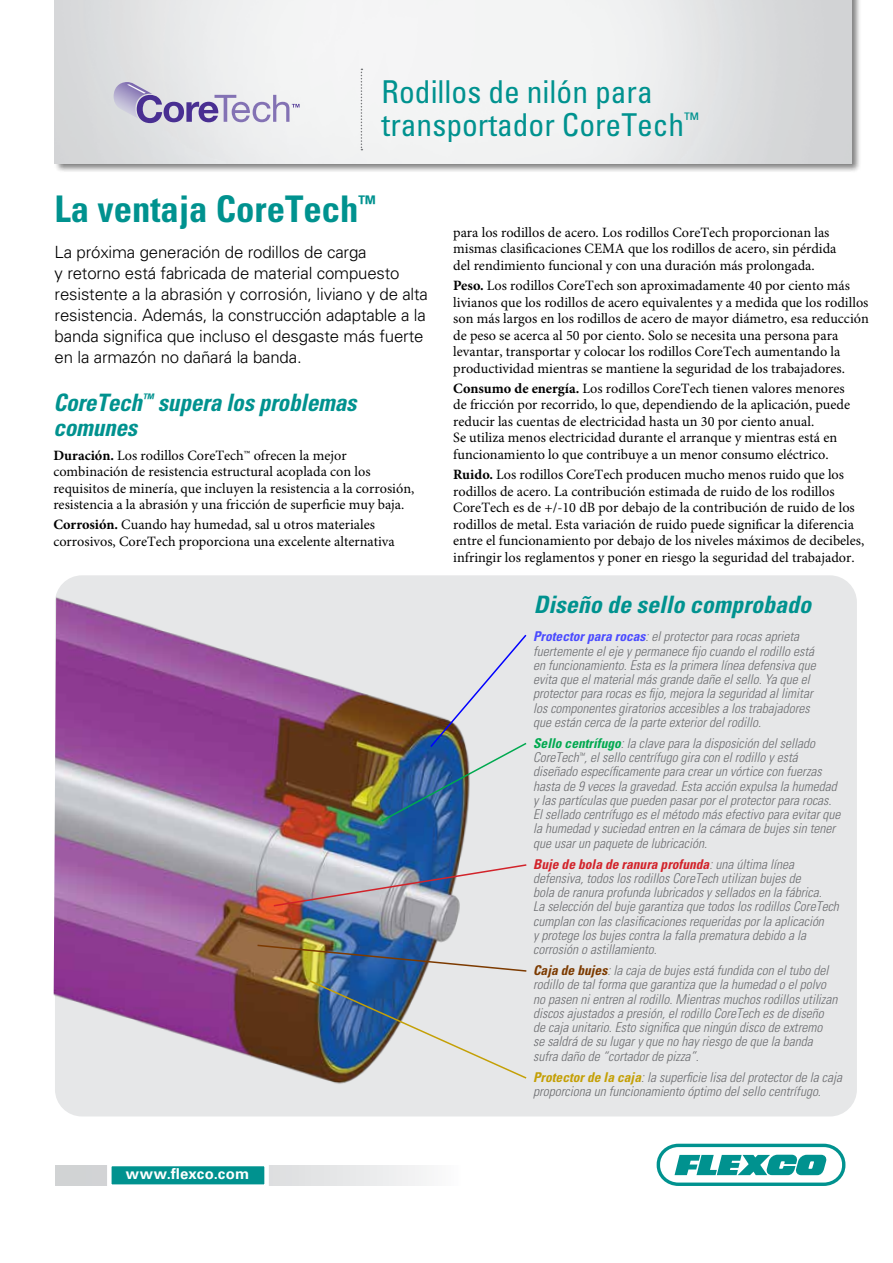
<style>
.page{position:relative;width:893px;height:1263px;background:#fff}
.page>*{position:absolute;margin:0;border:0;box-sizing:border-box;transform-origin:0 0}
.t1{font:700 condensed 36.75px "Univers LT Std";color:#00928f}
.t2{font:condensed 31.5px/33px "Univers LT Std";color:#00928f}
.t3{font:italic 700 condensed 24px/25.5px "Univers LT Std";letter-spacing:-.01em;color:#00928f}
.t4{font:300 16.8px/21px "Univers LT Std";letter-spacing:-.01em;color:#000}
.t5{font:700 15.6px "Univers LT Std";letter-spacing:.02em;color:#fff}
.t6{font:700 15px "Univers LT Std";letter-spacing:.02em;color:#fff}
.t7{font:14.25px/16.5px "Minion Pro";color:#000}
.t8{font:italic 300 condensed 13.5px/14.2px "Univers LT Std";color:#6d6e71}
.s1{font-weight:700}
.s2{font-weight:700;color:#4b4bff}
.s3{font-weight:700;color:#00a94f}
.s4{font-weight:700;color:#d2232a}
.s5{font-weight:700;color:#7c3a00}
.s6{font-weight:700;color:#c4a006}
</style>
<div class="page">
<div style="left:54px;top:0;width:808px;height:174px;background:#000;opacity:.5"></div>
<img style="left:55px;top:0;width:796px;height:164px">
<svg style="left:657px;top:1144px;width:188px;height:42px"></svg>
<svg style="left:55px;top:1165px;width:371px;height:20px"></svg>
<div style="left:107px;top:1162px;width:162px;height:27px;background:#00928f;border:4px solid #fff"></div>
<div style="left:55px;top:575px;width:802px;height:541px;background:#e6e7e8;border-radius:27px"></div>
<svg style="left:361px;top:69px;width:1px;height:81px"></svg>
<svg style="left:114px;top:82px;width:185px;height:41px"></svg>
<img style="left:53px;top:587px;width:465px;height:530px">
<img style="left:380px;top:633px;width:147px;height:190px">
<img style="left:272px;top:863px;width:255px;height:44px">
<img style="left:256px;top:944px;width:271px;height:29px">
<svg style="left:308px;top:979px;width:219px;height:101px"></svg>
<h2 class="t2" style="left:382px;top:74px;width:319px">Rodillos de nilón para transportador CoreTech<sup>™</sup></h2>
<h1 class="t1" style="left:55px;top:187px;width:323px">La ventaja CoreTech<sup>™</sup></h1>
<p class="t4" style="left:55px;top:242px;width:375px">La próxima generación de rodillos de carga<br>y retorno está fabricada de material compuesto resistente a la abrasión y corrosión, liviano y de alta resistencia. Además, la construcción adaptable a la banda significa que incluso el desgaste más fuerte en la armazón no dañará la banda.</p>
<h3 class="t3" style="left:53px;top:389px;width:305px">CoreTech<sup>™</sup> supera los problemas comunes</h3>
<p class="t7" style="left:53px;top:447px;width:363px"><span class="s1">Duración.</span> Los rodillos CoreTech™ ofrecen la mejor combinación de resistencia estructural acoplada con los requisitos de minería, que incluyen la resistencia a la corrosión, resistencia a la abrasión y una fricción de superficie muy baja.</p>
<p class="t7" style="left:53px;top:517px;width:343px"><span class="s1">Corrosión.</span> Cuando hay humedad, sal u otros materiales corrosivos, CoreTech proporciona una excelente alternativa</p>
<p class="t7" style="left:453px;top:225px;width:385px">para los rodillos de acero. Los rodillos CoreTech proporcionan las mismas clasificaciones CEMA que los rodillos de acero, sin pérdida del rendimiento funcional y con una duración más prolongada.</p>
<p class="t7" style="left:453px;top:278px;width:417px"><span class="s1">Peso.</span> Los rodillos CoreTech son aproximadamente 40 por ciento más livianos que los rodillos de acero equivalentes y a medida que los rodillos son más largos en los rodillos de acero de mayor diámetro, esa reducción de peso se acerca al 50 por ciento. Solo se necesita una persona para levantar, transportar y colocar los rodillos CoreTech aumentando la productividad mientras se mantiene la seguridad de los trabajadores.</p>
<p class="t7" style="left:453px;top:381px;width:398px"><span class="s1">Consumo de energía.</span> Los rodillos CoreTech tienen valores menores de fricción por recorrido, lo que, dependiendo de la aplicación, puede reducir las cuentas de electricidad hasta un 30 por ciento anual.<br>Se utiliza menos electricidad durante el arranque y mientras está en funcionamiento lo que contribuye a un menor consumo eléctrico.</p>
<p class="t7" style="left:453px;top:467px;width:413px"><span class="s1">Ruido.</span> Los rodillos CoreTech producen mucho menos ruido que los rodillos de acero. La contribución estimada de ruido de los rodillos CoreTech es de +/-10 dB por debajo de la contribución de ruido de los rodillos de metal. Esta variación de ruido puede significar la diferencia entre el funcionamiento por debajo de los niveles máximos de decibeles, infringir los reglamentos y poner en riesgo la seguridad del trabajador.</p>
<h3 class="t3" style="left:534px;top:591px;width:279px">Diseño de sello comprobado</h3>
<p class="t8" style="left:533px;top:629px;width:284px"><span class="s2">Protector para rocas</span>: el protector para rocas aprieta fuertemente el eje y permanece fijo cuando el rodillo está en funcionamiento. Esta es la primera línea defensiva que evita que el material más grande dañe el sello. Ya que el protector para rocas es fijo, mejora la seguridad al limitar los componentes giratorios accesibles a los trabajadores que están cerca de la parte exterior del rodillo.</p>
<p class="t8" style="left:533px;top:736px;width:309px"><span class="s3">Sello centrífugo</span>: la clave para la disposición del sellado CoreTech<sup>™</sup>, el sello centrífugo gira con el rodillo y está diseñado específicamente para crear un vórtice con fuerzas hasta de 9 veces la gravedad. Esta acción expulsa la humedad y las partículas que pueden pasar por el protector para rocas.<br>El sellado centrífugo es el método más efectivo para evitar que la humedad y suciedad entren en la cámara de bujes sin tener que usar un paquete de lubricación.</p>
<p class="t8" style="left:533px;top:857px;width:307px"><span class="s4">Buje de bola de ranura profunda</span>: una última línea defensiva, todos los rodillos CoreTech utilizan bujes de<br>bola de ranura profunda lubricados y sellados en la fábrica.<br>La selección del buje garantiza que todos los rodillos CoreTech cumplan con las clasificaciones requeridas por la aplicación<br>y protege los bujes contra la falla prematura debido a la corrosión o astillamiento.</p>
<p class="t8" style="left:533px;top:963px;width:306px"><span class="s5">Caja de bujes</span>: la caja de bujes está fundida con el tubo del rodillo de tal forma que garantiza que la humedad o el polvo no pasen ni entren al rodillo. Mientras muchos rodillos utilizan discos ajustados a presión, el rodillo CoreTech es de diseño de caja unitario. Esto significa que ningún disco de extremo<br>se saldrá de su lugar y que no hay riesgo de que la banda sufra daño de “cortador de pizza”.</p>
<p class="t8" style="left:533px;top:1070px;width:310px"><span class="s6">Protector de la caja</span>: la superficie lisa del protector de la caja proporciona un funcionamiento óptimo del sello centrífugo.</p>
<p class="t6" style="left:126px;top:1165px;width:125px">www.flexco.com</p>
<p class="t5" style="left:113px;top:1166px;width:130px">www.flexco.com</p>
</div>
